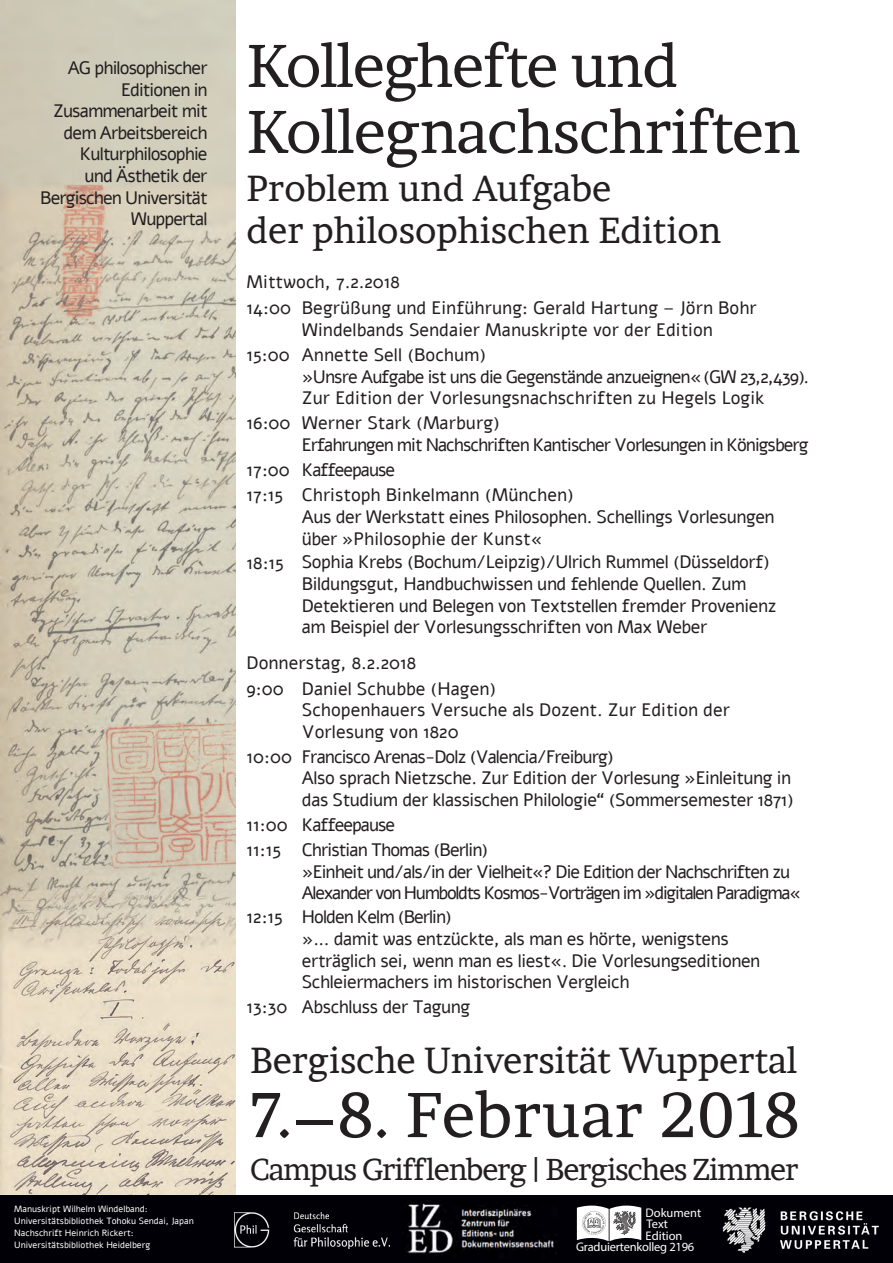
<style>
.page{position:relative;width:893px;height:1263px;background:#fff}
.page>*{position:absolute;margin:0;border:0;box-sizing:border-box;transform-origin:0 0}
.t1{font:63px "Brawler";letter-spacing:.01em;color:#231f20}
.t2{font:60px/66px "Brawler";letter-spacing:-.015em;color:#231f20}
.t3{font:36px/42px "Brawler";color:#231f20}
.t4{font:30px "Brawler";letter-spacing:-.04em;color:#231f20}
.t5{font:18px/21.6px "Alef";letter-spacing:-.025em;color:#231f20}
.t6{font:18px/21.6px "Alef";color:#231f20}
.t7{font:18px/21.6px "Alef";letter-spacing:-.055em;color:#231f20}
.t8{font:18px/21.6px "Alef";letter-spacing:-.05em;color:#231f20;text-align:right}
.t9{font:500 12.45px "Helvetica Neue";letter-spacing:-.02em;color:#fff}
.t10{font:500 12.45px/11.7px "Helvetica Neue";color:#fff}
.t11{font:9px/12px "Alef";color:#fff}
.s1{font-family:"Alef"}
</style>
<div class="page">
<img style="left:0;top:0;width:235px;height:1195px">
<div style="left:0;top:1195px;width:893px;height:68px;background:#010006"></div>
<img style="left:407px;top:1203px;width:147px;height:51px">
<img style="left:722px;top:1207px;width:157px;height:46px">
<svg style="left:577px;top:1205px;width:64px;height:36px;background:#c3c3c4"></svg>
<img style="left:235px;top:1212px;width:155px;height:36px">
<p class="t8" style="left:40px;top:57px;width:169px">AG philosophischer<br>Editionen in<br>Zusammenarbeit mit dem Arbeitsbereich<br>Kulturphilosophie<br>und Ästhetik der<br>Bergischen Universität<br>Wuppertal</p>
<p class="t11" style="left:14px;top:1203px;width:181px">Manuskript Wilhelm Windelband:<br>Universitätsbibliothek Tohoku Sendai, Japan</p>
<p class="t11" style="left:14px;top:1227px;width:138px">Nachschrift Heinrich Rickert:<br>Universitätsbibliothek Heidelberg</p>
<p class="t2" style="left:247px;top:32px;width:555px">Kolleghefte und<br>Kollegnachschriften</p>
<p class="t3" style="left:247px;top:167px;width:476px">Problem und Aufgabe<br>der philosophischen Edition</p>
<p class="t6" style="left:247px;top:271px;width:155px">Mittwoch, 7.2.2018</p>
<p class="t5" style="left:247px;top:297px;width:46px">14:00</p>
<p class="t5" style="left:247px;top:344px;width:45px">15:00</p>
<p class="t6" style="left:302px;top:297px;width:456px">Begrüßung und Einführung: Gerald Hartung – Jörn Bohr<br>Windelbands Sendaier Manuskripte vor der Edition</p>
<p class="t6" style="left:302px;top:344px;width:509px">Annette Sell (Bochum)<br>»Unsre Aufgabe ist uns die Gegenstände anzueignen« (GW 23,2,439).<br>Zur Edition der Vorlesungsnachschriften zu Hegels Logik</p>
<p class="t7" style="left:302px;top:412px;width:508px">Werner Stark (Marburg)<br>Erfahrungen mit Nachschriften Kantischer Vorlesungen in Königsberg</p>
<p class="t7" style="left:302px;top:459px;width:95px">Kaffeepause</p>
<p class="t5" style="left:302px;top:484px;width:474px">Christoph Binkelmann (München)<br>Aus der Werkstatt eines Philosophen. Schellings Vorlesungen über »Philosophie der Kunst«</p>
<p class="t5" style="left:302px;top:552px;width:476px">Sophia Krebs (Bochum/Leipzig)/Ulrich Rummel (Düsseldorf)<br>Bildungsgut, Handbuchwissen und fehlende Quellen. Zum Detektieren und Belegen von Textstellen fremder Provenienz am Beispiel der Vorlesungsschriften von Max Weber</p>
<p class="t6" style="left:247px;top:652px;width:171px">Donnerstag, 8.2.2018</p>
<p class="t6" style="left:302px;top:678px;width:430px">Daniel Schubbe (Hagen)<br>Schopenhauers Versuche als Dozent. Zur Edition der<br>Vorlesung von 1820</p>
<p class="t5" style="left:302px;top:746px;width:494px">Francisco Arenas‐Dolz (Valencia/Freiburg)<br>Also sprach Nietzsche. Zur Edition der Vorlesung »Einleitung in das Studium der klassischen Philologie“ (Sommersemester 1871)</p>
<p class="t5" style="left:247px;top:412px;width:45px">16:00</p>
<p class="t5" style="left:247px;top:459px;width:45px">17:00</p>
<p class="t5" style="left:247px;top:484px;width:38px">17:15</p>
<p class="t5" style="left:247px;top:552px;width:39px">18:15</p>
<p class="t5" style="left:247px;top:678px;width:39px">9:00</p>
<p class="t5" style="left:247px;top:746px;width:47px">10:00</p>
<p class="t5" style="left:247px;top:814px;width:43px">11:00</p>
<p class="t5" style="left:247px;top:839px;width:36px">11:15</p>
<p class="t7" style="left:302px;top:814px;width:95px">Kaffeepause</p>
<p class="t7" style="left:302px;top:839px;width:501px">Christian Thomas (Berlin)<br>»Einheit und/als/in der Vielheit«? Die Edition der Nachschriften zu<br>Alexander von Humboldts Kosmos‐Vorträgen im »digitalen Paradigma«</p>
<p class="t5" style="left:247px;top:906px;width:38px">12:15</p>
<p class="t5" style="left:302px;top:906px;width:460px">Holden Kelm (Berlin)<br>»... damit was entzückte, als man es hörte, wenigstens erträglich sei, wenn man es liest«. Die Vorlesungseditionen Schleiermachers im historischen Vergleich</p>
<p class="t5" style="left:247px;top:996px;width:42px">13:30</p>
<p class="t5" style="left:302px;top:996px;width:170px">Abschluss der Tagung</p>
<p class="t3" style="left:250px;top:1039px;width:549px">Bergische Universität Wuppertal</p>
<p class="t1" style="left:250px;top:1076px;width:551px">7.–8. Februar 2018</p>
<p class="t4" style="left:250px;top:1150px;width:550px">Campus Grifflenberg <span class="s1">|</span> Bergisches Zimmer</p>
<p class="t10" style="left:646px;top:1206px;width:57px">Dokument<br>Text<br>Edition</p>
<p class="t9" style="left:576px;top:1239px;width:120px">Graduiertenkolleg 2196</p>
</div>
